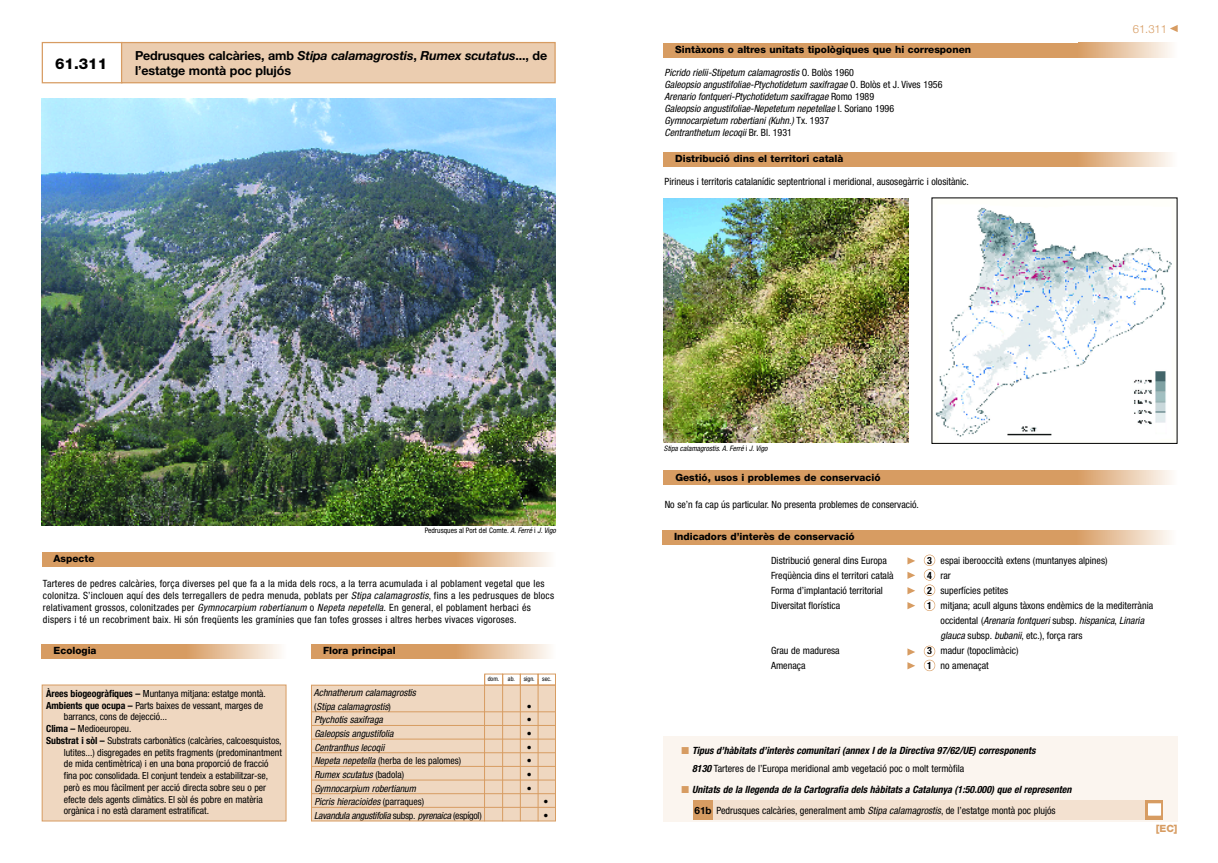
<style>
.page{position:relative;width:1218px;height:863px;background:#fff}
.page>*{position:absolute;margin:0;border:0;box-sizing:border-box;transform-origin:0 0}
.t1{font:800 15px "Helvetica Neue";color:#000}
.t2{font:700 12.5px/15px "Helvetica Neue";letter-spacing:-.01em;color:#000}
.t3{font:300 11.25px "Helvetica Neue";color:#d79c62}
.t4{font:condensed 10px/15px "Helvetica Neue";color:#000}
.t5{font:condensed 10px/12px "Helvetica Neue";letter-spacing:.025em;color:#000}
.t6{font:italic condensed 10px/12px "Helvetica Neue";color:#000}
.t7{font:italic 700 condensed 10px/17.5px "Helvetica Neue";color:#000}
.t8{font:800 10px "Helvetica Neue";color:#000}
.t9{font:800 10px "Helvetica Neue";color:#d79c62}
.t10{font:condensed 9.75px "Helvetica Neue";letter-spacing:-.005em;color:#000}
.t11{font:italic condensed 9.75px/13.6px "Helvetica Neue";color:#000}
.t12{font:italic condensed 9.75px "Helvetica Neue";letter-spacing:-.025em;color:#000}
.t13{font:condensed 7.5px "Helvetica Neue";color:#000}
.t14{font:italic condensed 7.5px "Helvetica Neue";color:#000}
.t15{font:condensed 6.25px "Helvetica Neue";color:#000}
.s1{font-style:italic}
.s2{font-weight:700}
.s3{font-style:normal}
.s4{color:#d79c62}
.s5{font-weight:400;font-style:normal}
.s6{font-weight:700;font-stretch:normal}
</style>
<div class="page">
<img style="left:41px;top:25px;width:1137px;height:797px">
<h1 class="t1" style="left:55px;top:58px;width:53px">61.311</h1>
<p class="t2" style="left:135px;top:49px;width:414px">Pedrusques calcàries, amb <span class="s1">Stipa calamagrostis</span>, <span class="s1">Rumex scutatus</span>..., de l’estatge montà poc plujós</p>
<p class="t8" style="left:54px;top:555px;width:42px">Aspecte</p>
<p class="t13" style="left:424px;top:528px;width:133px">Pedrusques al Port del Comte. <span class="s1">A. Ferré</span> i <span class="s1">J. Vigo</span></p>
<p class="t5" style="left:43px;top:578px;width:512px">Tarteres de pedres calcàries, força diverses pel que fa a la mida dels rocs, a la terra acumulada i al poblament vegetal que les colonitza. S’inclouen aquí des dels terregallers de pedra menuda, poblats per <span class="s1">Stipa calamagrostis</span>, fins a les pedrusques de blocs relativament grossos, colonitzades per <span class="s1">Gymnocarpium robertianum</span> o <span class="s1">Nepeta nepetella.</span> En general, el poblament herbaci és dispers i té un recobriment baix. Hi són freqüents les gramínies que fan tofes grosses i altres herbes vivaces vigoroses.</p>
<p class="t8" style="left:54px;top:647px;width:44px">Ecologia</p>
<p class="t8" style="left:323px;top:647px;width:74px">Flora principal</p>
<p class="t10" style="left:46px;top:690px;width:221px"><span class="s2">Àrees biogeogràfiques –</span> Muntanya mitjana: estatge montà.</p>
<p class="t10" style="left:46px;top:702px;width:218px"><span class="s2">Ambients que ocupa –</span> Parts baixes de vessant, marges de</p>
<p class="t10" style="left:64px;top:713px;width:105px">barrancs, cons de dejecció...</p>
<p class="t10" style="left:46px;top:725px;width:87px"><span class="s2">Clima –</span> Medioeuropeu.</p>
<p class="t10" style="left:46px;top:737px;width:237px"><span class="s2">Substrat i sòl –</span> Substrats carbonàtics (calcàries, calcoesquistos,</p>
<p class="t10" style="left:64px;top:749px;width:219px">lutites...) disgregades en petits fragments (predominantment</p>
<p class="t10" style="left:64px;top:760px;width:206px">de mida centimètrica) i en una bona proporció de fracció</p>
<p class="t10" style="left:64px;top:772px;width:206px">fina poc consolidada. El conjunt tendeix a estabilitzar-se,</p>
<p class="t10" style="left:64px;top:784px;width:204px">però es mou fàcilment per acció directa sobre seu o per</p>
<p class="t10" style="left:64px;top:796px;width:200px">efecte dels agents climàtics. El sòl és pobre en matèria</p>
<p class="t10" style="left:64px;top:807px;width:147px">orgànica i no està clarament estratificat.</p>
<p class="t15" style="left:487px;top:677px;width:13px">dom.</p>
<p class="t15" style="left:508px;top:677px;width:45px">ab. sign. sec.</p>
<p class="t11" style="left:314px;top:687px;width:103px">Achnatherum calamagrostis <span class="s3">(</span>Stipa calamagrostis<span class="s3">)</span></p>
<p class="t10" style="left:526px;top:703px;width:6px">•</p>
<p class="t11" style="left:314px;top:714px;width:70px">Ptychotis saxifraga</p>
<p class="t10" style="left:526px;top:716px;width:6px">•</p>
<p class="t11" style="left:314px;top:728px;width:81px">Galeopsis angustifolia</p>
<p class="t10" style="left:526px;top:730px;width:6px">•</p>
<p class="t11" style="left:314px;top:741px;width:71px">Centranthus lecoqii</p>
<p class="t10" style="left:526px;top:744px;width:6px">•</p>
<p class="t10" style="left:314px;top:757px;width:148px"><span class="s1">Nepeta nepetella</span> (herba de les palomes)</p>
<p class="t10" style="left:526px;top:757px;width:6px">•</p>
<p class="t11" style="left:314px;top:768px;width:91px">Rumex scutatus <span class="s3">(badola)</span></p>
<p class="t10" style="left:526px;top:771px;width:6px">•</p>
<p class="t11" style="left:314px;top:782px;width:103px">Gymnocarpium robertianum</p>
<p class="t10" style="left:526px;top:785px;width:6px">•</p>
<p class="t11" style="left:314px;top:796px;width:111px">Picris hieracioides <span class="s3">(parraques)</span></p>
<p class="t10" style="left:543px;top:798px;width:6px">•</p>
<p class="t12" style="left:314px;top:812px;width:169px">Lavandula angustifolia <span class="s3">subsp.</span> pyrenaica <span class="s3">(espígol)</span></p>
<p class="t10" style="left:543px;top:812px;width:6px">•</p>
<p class="t8" style="left:675px;top:46px;width:297px">Sintàxons o altres unitats tipològiques que hi corresponen</p>
<p class="t6" style="left:664px;top:67px;width:279px">Picrido rielii-Stipetum calamagrostis <span class="s3">O. Bolòs 1960<br></span>Galeopsio angustifoliae-Ptychotidetum saxifragae <span class="s3">O. Bolòs et J. Vives 1956<br></span>Arenario fontqueri-Ptychotidetum saxifragae <span class="s3">Romo 1989<br></span>Galeopsio angustifoliae-Nepetetum nepetellae <span class="s3">I. Soriano 1996<br></span>Gymnocarpietum robertiani (Kuhn.) <span class="s3">Tx. 1937<br></span>Centranthetum lecoqii <span class="s3">Br. Bl. 1931</span></p>
<p class="t8" style="left:675px;top:155px;width:170px">Distribució dins el territori català</p>
<p class="t4" style="left:664px;top:175px;width:306px">Pirineus i territoris catalanídic septentrional i meridional, ausosegàrric i olositànic.</p>
<p class="t14" style="left:664px;top:446px;width:105px">Stipa calamagrostis<span class="s3">.</span> A. Ferré <span class="s3">i</span> J. Vigo</p>
<p class="t8" style="left:675px;top:473px;width:207px">Gestió, usos i problemes de conservació</p>
<p class="t4" style="left:664px;top:498px;width:256px">No se’n fa cap ús particular. No presenta problemes de conservació.</p>
<p class="t8" style="left:674px;top:533px;width:182px">Indicadors d’interès de conservació</p>
<p class="t3" style="left:1132px;top:25px;width:36px">61.311</p>
<p class="t4" style="left:771px;top:553px;width:117px">Distribució general dins Europa</p>
<p class="t4" style="left:927px;top:553px;width:182px"><span class="s2">3</span> espai iberooccità extens (muntanyes alpines)</p>
<p class="t4" style="left:771px;top:568px;width:124px">Freqüència dins el territori català</p>
<p class="t4" style="left:927px;top:568px;width:25px"><span class="s2">4</span> rar</p>
<p class="t4" style="left:771px;top:583px;width:113px">Forma d’implantació territorial</p>
<p class="t4" style="left:927px;top:583px;width:83px"><span class="s2">2</span> superfícies petites</p>
<p class="t4" style="left:771px;top:598px;width:71px">Diversitat florística</p>
<p class="t4" style="left:940px;top:598px;width:214px;text-indent:-13px"><span class="s2">1</span> mitjana; acull alguns tàxons endèmics de la mediterrània occidental (<span class="s1">Arenaria fontqueri</span> subsp. <span class="s1">hispanica</span>, <span class="s1">Linaria glauca</span> subsp. <span class="s1">bubanii</span>, etc.), força rars</p>
<p class="t4" style="left:771px;top:643px;width:70px">Grau de maduresa</p>
<p class="t4" style="left:927px;top:643px;width:93px"><span class="s2">3</span> madur (topoclimàcic)</p>
<p class="t4" style="left:771px;top:658px;width:36px">Amenaça</p>
<p class="t4" style="left:927px;top:658px;width:63px"><span class="s2">1</span> no amenaçat</p>
<p class="t7" style="left:692px;top:743px;width:345px;text-indent:-11px"><span class="s4">■</span> Tipus d’hàbitats d’interès comunitari (annex I de la Directiva 97/62/UE) corresponents<br>8130 <span class="s5">Tarteres de l’Europa meridional amb vegetació poc o molt termòfila</span></p>
<p class="t7" style="left:681px;top:781px;width:391px"><span class="s4">■</span> Unitats de la llegenda de la Cartografia dels hàbitats a Catalunya (1:50.000) que el representen</p>
<p class="t4" style="left:694px;top:804px;width:362px"><span class="s6">61b</span> Pedrusques calcàries, generalment amb <span class="s1">Stipa calamagrostis</span>, de l’estatge montà poc plujós</p>
<p class="t9" style="left:1155px;top:825px;width:23px">[EC]</p>
</div>
